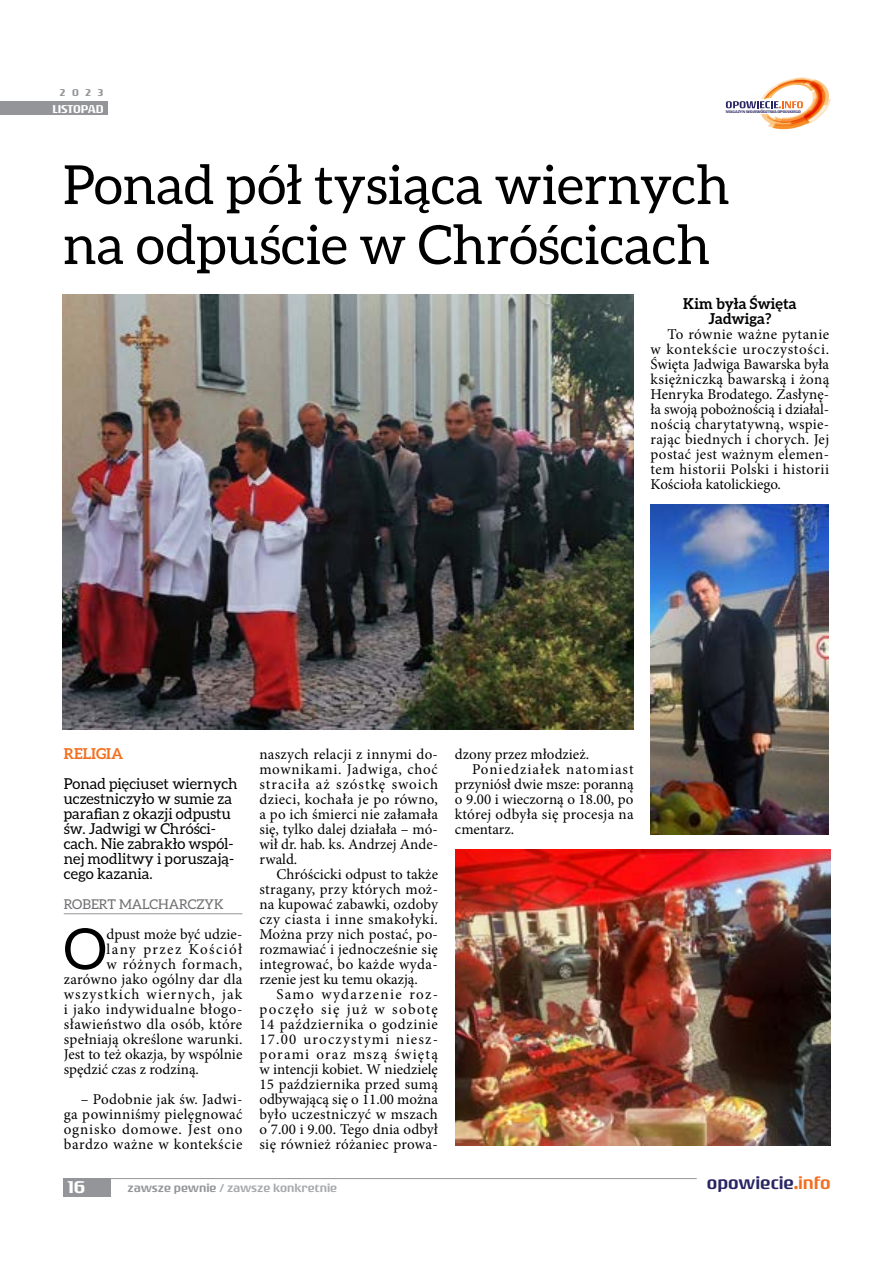
<style>
.page{position:relative;width:893px;height:1263px;background:#fff}
.page>*{position:absolute;margin:0;border:0;box-sizing:border-box;transform-origin:0 0}
.t1{font:56.85px "Aleo";color:#000}
.t2{font:54px/60px "Aleo";color:#000}
.t3{font:500 18px "Rogue Sans Ext";color:#282562}
.t4{font:500 18px "Rogue Sans Ext";color:#fff}
.t5{font:15px/15px "Minion Pro";letter-spacing:.015em;color:#000;text-align:justify}
.t6{font:15px/15px "Aleo";color:#000}
.t7{font:15px "Minion Pro";letter-spacing:.035em;color:#000}
.t8{font:15px "Minion Pro";letter-spacing:.04em;color:#000}
.t9{font:15px "Minion Pro";letter-spacing:.08em;color:#000}
.t10{font:15px "Minion Pro";letter-spacing:.065em;color:#000}
.t11{font:700 15px/15px "Aleo";color:#000;text-align:center}
.t12{font:15px "Minion Pro";letter-spacing:.095em;color:#000}
.t13{font:15px "Minion Pro";letter-spacing:.05em;color:#000}
.t14{font:700 15px "Aleo";color:#f36f20}
.t15{font:13.5px "Aleo";color:#6d6e71}
.t16{font:500 12px "Rogue Sans Ext";color:#a7a9ac}
.t17{font:500 12px "Rogue Sans Ext";color:#fff}
.t18{font:500 10.5px "Rogue Sans Ext";color:#939598}
.t19{font:500 4.05px "Rogue Sans Ext";color:#282562;scale:1.04 1}
.s1{color:#939598}
.s2{color:#f36f20}
</style>
<div class="page">
<div style="left:63px;top:1178px;width:48px;height:18px;background:#939598"></div>
<hr style="left:63px;top:1178px;width:634px;height:1px;background:#939598">
<div style="left:0;top:101px;width:108px;height:14px;background:#939598"></div>
<svg style="left:726px;top:77px;width:105px;height:52px"></svg>
<hr style="left:64px;top:913px;width:178px;height:1px;background:#939598">
<img style="left:62px;top:294px;width:572px;height:435px">
<img style="left:455px;top:849px;width:375px;height:297px">
<img style="left:651px;top:504px;width:177px;height:331px">
<p class="t18" style="left:60px;top:87px;width:45px">2023</p>
<p class="t17" style="left:52px;top:101px;width:53px">LISTOPAD</p>
<p class="t19" style="left:726px;top:109px;width:74px">MAGAZYN WOJEWÓDZTWA OPOLSKIEGO</p>
<h2 class="t2" style="left:63px;top:154px;width:668px">Ponad pół tysiąca wiernych na odpuście w Chróścicach</h2>
<p class="t11" style="left:683px;top:296px;width:115px">Kim była Święta<br>Jadwiga?</p>
<p class="t5" style="left:651px;top:327px;width:180px;text-indent:17px">To równie ważne pytanie w kontekście uroczystości.<br>Święta Jadwiga Bawarska była księżniczką bawarską i żoną Henryka Brodatego. Zasłynę&shy;ła swoją pobożnością i działal&shy;nością charytatywną, wspie&shy;rając biednych i chorych. Jej postać jest ważnym elemen&shy;tem historii Polski i historii Kościoła katolickiego.</p>
<p class="t14" style="left:64px;top:745px;width:61px">RELIGIA</p>
<p class="t6" style="left:64px;top:776px;width:175px">Ponad pięciuset wiernych uczestniczyło w sumie za parafian z okazji odpustu św. Jadwigi w Chróści&shy;cach. Nie zabrakło wspól&shy;nej modlitwy i poruszają&shy;cego kazania.</p>
<p class="t15" style="left:64px;top:897px;width:161px">ROBERT MALCHARCZYK</p>
<h1 class="t1" style="left:64px;top:917px;width:44px">O</h1>
<p class="t5" style="left:107px;top:927px;width:137px">dpust może być udzie-</p>
<p class="t12" style="left:107px;top:939px;width:137px">lany przez Kościół</p>
<p class="t13" style="left:107px;top:954px;width:137px">w różnych formach,</p>
<p class="t5" style="left:64px;top:972px;width:180px">zarówno jako ogólny dar dla</p>
<p class="t9" style="left:64px;top:984px;width:180px">wszystkich wiernych, jak</p>
<p class="t8" style="left:64px;top:999px;width:180px">i jako indywidualne błogo-</p>
<p class="t7" style="left:64px;top:1014px;width:180px">sławieństwo dla osób, które</p>
<p class="t5" style="left:64px;top:1032px;width:180px">spełniają określone warunki.</p>
<p class="t5" style="left:64px;top:1047px;width:180px">Jest to też okazja, by wspólnie</p>
<p class="t5" style="left:64px;top:1062px;width:137px">spędzić czas z rodziną.</p>
<p class="t5" style="left:64px;top:1092px;width:180px;text-indent:17px">– Podobnie jak św. Jadwi&shy;ga powinniśmy pielęgnować ognisko domowe. Jest ono bardzo ważne w kontekście</p>
<p class="t5" style="left:259px;top:747px;width:180px">naszych relacji z innymi do&shy;mownikami. Jadwiga, choć straciła aż szóstkę swoich dzieci, kochała je po równo, a po ich śmierci nie załamała się, tylko dalej działała – mó&shy;wił dr. hab. ks. Andrzej Ande&shy;rwald.</p>
<p class="t5" style="left:259px;top:867px;width:180px;text-indent:17px">Chróścicki odpust to także stragany, przy których moż&shy;na kupować zabawki, ozdoby czy ciasta i inne smakołyki.<br>Można przy nich postać, po&shy;rozmawiać i jednocześnie się integrować, bo każde wyda&shy;rzenie jest ku temu okazją.</p>
<p class="t5" style="left:259px;top:987px;width:180px;text-indent:17px">Samo wydarzenie roz&shy;poczęło się już w sobotę 14 października o godzinie 17.00 uroczystymi niesz&shy;porami oraz mszą świętą w intencji kobiet. W niedzielę 15 października przed sumą odbywającą się o 11.00 można było uczestniczyć w mszach o 7.00 i 9.00. Tego dnia odbył się również różaniec prowa-</p>
<p class="t5" style="left:455px;top:747px;width:136px">dzony przez młodzież.</p>
<p class="t10" style="left:472px;top:759px;width:163px">Poniedziałek natomiast</p>
<p class="t5" style="left:455px;top:777px;width:180px">przyniósł dwie msze: poranną</p>
<p class="t5" style="left:455px;top:792px;width:180px">o 9.00 i wieczorną o 18.00, po</p>
<p class="t5" style="left:455px;top:807px;width:180px">której odbyła się procesja na</p>
<p class="t5" style="left:455px;top:822px;width:61px">cmentarz.</p>
<p class="t4" style="left:67px;top:1176px;width:20px">16</p>
<p class="t16" style="left:128px;top:1181px;width:211px"><span class="s1">zawsze pewnie</span> / zawsze konkretnie</p>
<p class="t3" style="left:707px;top:1172px;width:125px">opowiecie<span class="s2">.info</span></p>
</div>
